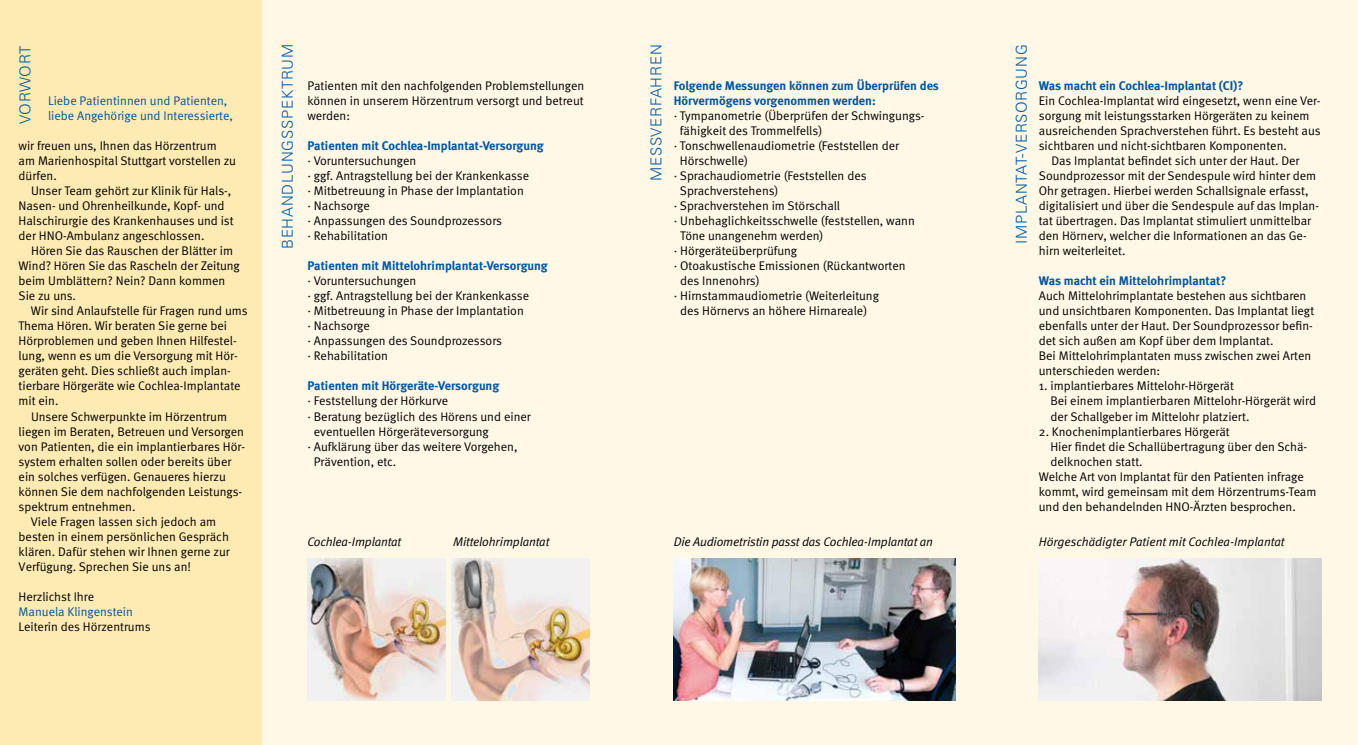
<style>
.page{position:relative;width:1358px;height:745px;background:#fff}
.page>*{position:absolute;margin:0;border:0;box-sizing:border-box;transform-origin:0 0}
.t1{font:300 15px "Univers";letter-spacing:.05em;color:#0056a2}
.t2{font:300 15px "Univers";letter-spacing:.03em;color:#0056a2}
.t3{font:12.5px/15px "Meta Normal";color:#000}
.t4{font:700 12.5px/15px "Meta";color:#0056a2}
.t5{font:italic 12.5px "Meta Normal";letter-spacing:-.01em;color:#000}
.t6{font:12.5px/15px "Meta Normal";color:#0056a2}
</style>
<div class="page">
<div style="left:0;top:0;width:262px;height:744px;background:#feeab3"></div>
<div style="left:262px;top:0;width:372px;height:744px;background:#fff8e6"></div>
<div style="left:634px;top:0;width:723px;height:744px;background:#fff8e6"></div>
<img style="left:451px;top:558px;width:138px;height:142px">
<img style="left:1038px;top:558px;width:282px;height:142px">
<img style="left:673px;top:558px;width:282px;height:142px">
<img style="left:307px;top:558px;width:138px;height:142px">
<p class="t2" style="left:16px;top:123px;width:80px;rotate:-90deg">VORWORT</p>
<p class="t6" style="left:48px;top:93px;width:186px">Liebe Patientinnen und Patienten, liebe Angehörige und Interessierte,</p>
<p class="t3" style="left:19px;top:138px;width:219px">wir freuen uns, Ihnen das Hörzentrum am Marienhospital Stuttgart vorstellen zu dürfen.</p>
<p class="t3" style="left:19px;top:183px;width:216px;text-indent:13px">Unser Team gehört zur Klinik für Hals-, Nasen- und Ohrenheilkunde, Kopf- und Halschirurgie des Krankenhauses und ist der HNO-Ambulanz angeschlossen.</p>
<p class="t3" style="left:19px;top:243px;width:223px;text-indent:13px">Hören Sie das Rauschen der Blätter im<br>Wind? Hören Sie das Rascheln der Zeitung beim Umblättern? Nein? Dann kommen<br>Sie zu uns.</p>
<p class="t3" style="left:31px;top:303px;width:218px">Wir sind Anlaufstelle für Fragen rund ums</p>
<p class="t3" style="left:19px;top:318px;width:210px">Thema Hören. Wir beraten Sie gerne bei</p>
<p class="t3" style="left:19px;top:333px;width:219px">Hörproblemen und geben Ihnen Hilfestel-</p>
<p class="t3" style="left:19px;top:348px;width:220px">lung, wenn es um die Versorgung mit Hör-</p>
<p class="t3" style="left:19px;top:363px;width:214px">geräten geht. Dies schließt auch implan-</p>
<p class="t3" style="left:19px;top:378px;width:223px">tierbare Hörgeräte wie Cochlea-Implantate</p>
<p class="t3" style="left:19px;top:393px;width:41px">mit ein.</p>
<p class="t3" style="left:31px;top:408px;width:197px">Unsere Schwerpunkte im Hörzentrum</p>
<p class="t3" style="left:19px;top:423px;width:227px">liegen im Beraten, Betreuen und Versorgen</p>
<p class="t3" style="left:19px;top:438px;width:228px">von Patienten, die ein implantierbares Hör-</p>
<p class="t3" style="left:19px;top:453px;width:214px">system erhalten sollen oder bereits über</p>
<p class="t3" style="left:19px;top:468px;width:209px">ein solches verfügen. Genaueres hierzu</p>
<p class="t3" style="left:19px;top:483px;width:225px">können Sie dem nachfolgenden Leistungs-</p>
<p class="t3" style="left:19px;top:498px;width:118px">spektrum entnehmen.</p>
<p class="t3" style="left:31px;top:513px;width:187px">Viele Fragen lassen sich jedoch am</p>
<p class="t3" style="left:19px;top:528px;width:212px">besten in einem persönlichen Gespräch</p>
<p class="t3" style="left:19px;top:543px;width:213px">klären. Dafür stehen wir Ihnen gerne zur</p>
<p class="t3" style="left:19px;top:558px;width:174px">Verfügung. Sprechen Sie uns an!</p>
<p class="t3" style="left:19px;top:588px;width:77px">Herzlichst Ihre</p>
<p class="t6" style="left:19px;top:603px;width:116px">Manuela Klingenstein</p>
<p class="t3" style="left:19px;top:618px;width:134px">Leiterin des Hörzentrums</p>
<p class="t1" style="left:278px;top:249px;width:206px;rotate:-90deg">behandlungsspektrum</p>
<p class="t1" style="left:647px;top:181px;width:138px;rotate:-90deg">messverfahren</p>
<p class="t1" style="left:1012px;top:244px;width:201px;rotate:-90deg">implantat-versorgung</p>
<p class="t4" style="left:673px;top:78px;width:267px">Folgende Messungen können zum Überprüfen des<br>Hörvermögens vorgenommen werden:</p>
<p class="t3" style="left:673px;top:108px;width:251px">· Tympanometrie (Überprüfen der Schwingungs-</p>
<p class="t3" style="left:679px;top:123px;width:144px">fähigkeit des Trommelfells)</p>
<p class="t3" style="left:673px;top:138px;width:227px">· Tonschwellenaudiometrie (Feststellen der</p>
<p class="t3" style="left:679px;top:153px;width:70px">Hörschwelle)</p>
<p class="t3" style="left:673px;top:168px;width:194px">· Sprachaudiometrie (Feststellen des</p>
<p class="t3" style="left:679px;top:183px;width:100px">Sprachverstehens)</p>
<p class="t3" style="left:673px;top:198px;width:168px">· Sprachverstehen im Störschall</p>
<p class="t3" style="left:673px;top:213px;width:243px">· Unbehaglichkeitsschwelle (feststellen, wann</p>
<p class="t3" style="left:680px;top:228px;width:145px">Töne unangenehm werden)</p>
<p class="t3" style="left:673px;top:243px;width:125px">· Hörgeräteüberprüfung</p>
<p class="t3" style="left:673px;top:258px;width:233px">· Otoakustische Emissionen (Rückantworten</p>
<p class="t3" style="left:680px;top:273px;width:81px">des Innenohrs)</p>
<p class="t3" style="left:673px;top:288px;width:207px">· Hirnstammaudiometrie (Weiterleitung</p>
<p class="t3" style="left:680px;top:303px;width:188px">des Hörnervs an höhere Hirnareale)</p>
<p class="t3" style="left:307px;top:78px;width:278px;text-align:justify">Patienten mit den nachfolgenden Problemstellungen können in unserem Hörzentrum versorgt und betreut werden:</p>
<p class="t4" style="left:307px;top:138px;width:238px">Patienten mit Cochlea-Implantat-Versorgung</p>
<p class="t3" style="left:307px;top:153px;width:223px">· Voruntersuchungen<br>· ggf. Antragstellung bei der Krankenkasse · Mitbetreuung in Phase der Implantation · Nachsorge<br>· Anpassungen des Soundprozessors<br>· Rehabilitation</p>
<p class="t4" style="left:307px;top:258px;width:242px">Patienten mit Mittelohrimplantat-Versorgung</p>
<p class="t3" style="left:307px;top:273px;width:223px">· Voruntersuchungen<br>· ggf. Antragstellung bei der Krankenkasse · Mitbetreuung in Phase der Implantation · Nachsorge<br>· Anpassungen des Soundprozessors<br>· Rehabilitation</p>
<p class="t4" style="left:307px;top:378px;width:193px">Patienten mit Hörgeräte-Versorgung</p>
<p class="t3" style="left:307px;top:393px;width:142px">· Feststellung der Hörkurve</p>
<p class="t3" style="left:307px;top:408px;width:225px">· Beratung bezüglich des Hörens und einer</p>
<p class="t3" style="left:314px;top:423px;width:176px">eventuellen Hörgeräteversorgung</p>
<p class="t3" style="left:307px;top:438px;width:212px">· Aufklärung über das weitere Vorgehen,</p>
<p class="t3" style="left:314px;top:453px;width:84px">Prävention, etc.</p>
<p class="t1" style="left:279px;top:217px;width:43px;rotate:-90deg">leist</p>
<p class="t4" style="left:1038px;top:78px;width:206px">Was macht ein Cochlea-Implantat (CI)?</p>
<p class="t3" style="left:1038px;top:93px;width:283px">Ein Cochlea-Implantat wird eingesetzt, wenn eine Ver-</p>
<p class="t3" style="left:1038px;top:108px;width:272px">sorgung mit leistungsstarken Hörgeräten zu keinem</p>
<p class="t3" style="left:1038px;top:123px;width:283px">ausreichenden Sprachverstehen führt. Es besteht aus</p>
<p class="t3" style="left:1038px;top:138px;width:249px">sichtbaren und nicht-sichtbaren Komponenten.</p>
<p class="t3" style="left:1051px;top:153px;width:249px">Das Implantat befindet sich unter der Haut. Der</p>
<p class="t3" style="left:1038px;top:168px;width:279px">Soundprozessor mit der Sendespule wird hinter dem</p>
<p class="t3" style="left:1038px;top:183px;width:271px">Ohr getragen. Hierbei werden Schallsignale erfasst,</p>
<p class="t3" style="left:1038px;top:198px;width:281px">digitalisiert und über die Sendespule auf das Implan-</p>
<p class="t3" style="left:1038px;top:213px;width:274px">tat übertragen. Das Implantat stimuliert unmittelbar</p>
<p class="t3" style="left:1038px;top:228px;width:269px">den Hörnerv, welcher die Informationen an das Ge-</p>
<p class="t3" style="left:1038px;top:243px;width:88px">hirn weiterleitet.</p>
<p class="t4" style="left:1038px;top:273px;width:189px">Was macht ein Mittelohrimplantat?</p>
<p class="t3" style="left:1038px;top:288px;width:277px">Auch Mittelohrimplantate bestehen aus sichtbaren und unsichtbaren Komponenten. Das Implantat liegt ebenfalls unter der Haut. Der Soundprozessor befin&shy;det sich außen am Kopf über dem Implantat.<br>Bei Mittelohrimplantaten muss zwischen zwei Arten unterschieden werden:</p>
<p class="t3" style="left:1050px;top:378px;width:267px;text-indent:-11px">1. implantierbares Mittelohr-Hörgerät<br>Bei einem implantierbaren Mittelohr-Hörgerät wird der Schallgeber im Mittelohr platziert.</p>
<p class="t3" style="left:1038px;top:423px;width:192px">2. Knochenimplantierbares Hörgerät</p>
<p class="t3" style="left:1050px;top:438px;width:258px">Hier findet die Schallübertragung über den Schä-</p>
<p class="t3" style="left:1050px;top:453px;width:94px">delknochen statt.</p>
<p class="t3" style="left:1038px;top:468px;width:266px">Welche Art von Implantat für den Patienten infrage</p>
<p class="t3" style="left:1038px;top:483px;width:279px">kommt, wird gemeinsam mit dem Hörzentrums-Team</p>
<p class="t3" style="left:1038px;top:498px;width:258px">und den behandelnden HNO-Ärzten besprochen.</p>
<p class="t5" style="left:307px;top:534px;width:95px">Cochlea-Implantat</p>
<p class="t5" style="left:453px;top:534px;width:98px">Mittelohrimplantat</p>
<p class="t5" style="left:673px;top:534px;width:261px">Die Audiometristin passt das Cochlea-Implantat an</p>
<p class="t5" style="left:1038px;top:534px;width:247px">Hörgeschädigter Patient mit Cochlea-Implantat</p>
</div>
